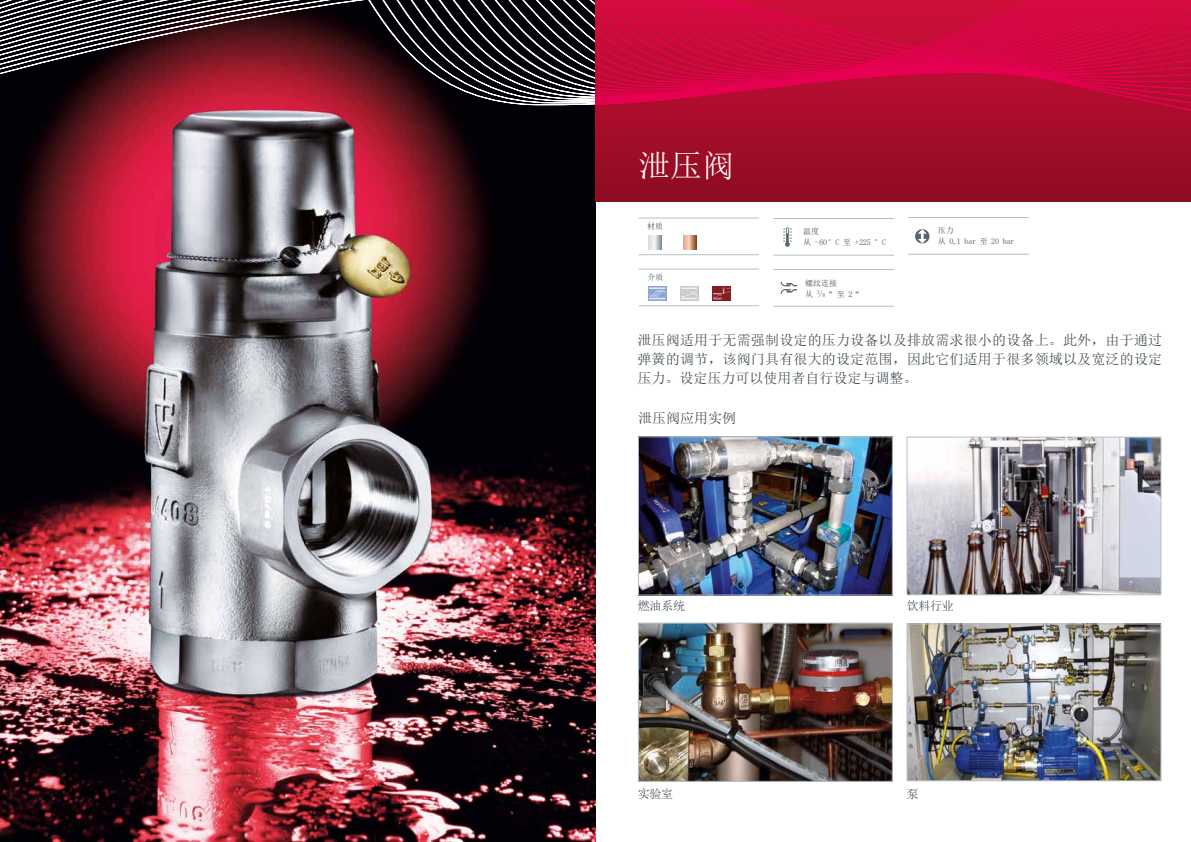
<style>
.page{position:relative;width:1191px;height:842px;background:#fff}
.page>*{position:absolute;margin:0;border:0;box-sizing:border-box;transform-origin:0 0}
.t1{font:32px "Sim Sun";color:#fff}
.t2{font:14px/18.8px "Sim Sun";letter-spacing:.015em;color:#3b464b;text-align:justify}
.t3{font:12px "Sim Sun";letter-spacing:-.025em;color:#3b464b}
.t4{font:8px/11px "Sim Sun";letter-spacing:-.025em;color:#3b464b}
.s1{font-size:8.8px}
.s2{font-size:5.5px}
</style>
<div class="page">
<img style="left:0;top:133px;width:595px;height:709px">
<svg style="left:0;top:0;width:595px;height:133px;background:#4e272f"></svg>
<div style="left:595px;top:0;width:596px;height:201px;background:#980c24"></div>
<svg style="left:595px;top:0;width:596px;height:139px;background:#c20a38"></svg>
<svg style="left:915px;top:229px;width:14px;height:14px"></svg>
<hr style="left:638px;top:254px;width:121px;height:1px;background:#b6c0c6">
<hr style="left:638px;top:218px;width:121px;height:1px;background:#b6c0c6">
<hr style="left:638px;top:305px;width:121px;height:1px;background:#b6c0c6">
<hr style="left:638px;top:269px;width:121px;height:1px;background:#b6c0c6">
<svg style="left:783px;top:227px;width:9px;height:20px"></svg>
<hr style="left:773px;top:255px;width:121px;height:1px;background:#b6c0c6">
<hr style="left:773px;top:218px;width:121px;height:1px;background:#b6c0c6">
<svg style="left:780px;top:282px;width:17px;height:12px"></svg>
<hr style="left:773px;top:306px;width:121px;height:1px;background:#b6c0c6">
<hr style="left:773px;top:269px;width:121px;height:1px;background:#b6c0c6">
<hr style="left:908px;top:254px;width:120px;height:1px;background:#b6c0c6">
<hr style="left:908px;top:217px;width:120px;height:1px;background:#b6c0c6">
<div style="left:647px;top:286px;width:19px;height:14px;background:#8da6d6"></div>
<svg style="left:649px;top:287px;width:16px;height:12px"></svg>
<div style="left:680px;top:286px;width:18px;height:14px;background:#cacace"></div>
<svg style="left:681px;top:287px;width:16px;height:12px"></svg>
<svg style="left:648px;top:235px;width:13px;height:14px"></svg>
<svg style="left:683px;top:235px;width:13px;height:14px"></svg>
<img style="left:640px;top:625px;width:250px;height:155px">
<div style="left:638px;top:623px;width:254px;height:159px;border:1px solid #b6c0c6"></div>
<img style="left:908px;top:439px;width:251px;height:154px">
<div style="left:906px;top:437px;width:255px;height:158px;border:1px solid #b6c0c6"></div>
<img style="left:640px;top:439px;width:250px;height:154px">
<div style="left:638px;top:437px;width:254px;height:158px;border:1px solid #b6c0c6"></div>
<img style="left:908px;top:626px;width:251px;height:153px">
<div style="left:906px;top:624px;width:255px;height:157px;border:1px solid #b6c0c6"></div>
<div style="left:712px;top:286px;width:19px;height:14px;background:#871b22"></div>
<svg style="left:713px;top:287px;width:17px;height:12px"></svg>
<h1 class="t1" style="left:638px;top:149px;width:97px">泄压阀</h1>
<p class="t4" style="left:647px;top:221px;width:17px">材质</p>
<p class="t4" style="left:647px;top:272px;width:17px">介质</p>
<p class="t4" style="left:803px;top:225px;width:85px">温度<br>从 -60°C 至 +225 °C</p>
<p class="t4" style="left:805px;top:277px;width:57px">螺纹连接<br>从 <sup>3</sup><span class="s1">/</span><span class="s2">8</span>“ 至 2“</p>
<p class="t4" style="left:937px;top:225px;width:78px">压力<br>从 0,1 bar 至 20 bar</p>
<p class="t2" style="left:637px;top:331px;width:526px">泄压阀适用于无需强制设定的压力设备以及排放需求很小的设备上。此外，由于通过弹簧的调节，该阀门具有很大的设定范围，因此它们适用于很多领域以及宽泛的设定压力。设定压力可以使用者自行设定与调整。</p>
<p class="t2" style="left:638px;top:408px;width:99px">泄压阀应用实例</p>
<p class="t3" style="left:638px;top:600px;width:49px">燃油系统</p>
<p class="t3" style="left:906px;top:600px;width:49px">饮料行业</p>
<p class="t3" style="left:638px;top:787px;width:37px">实验室</p>
<p class="t3" style="left:906px;top:787px;width:13px">泵</p>
</div>
